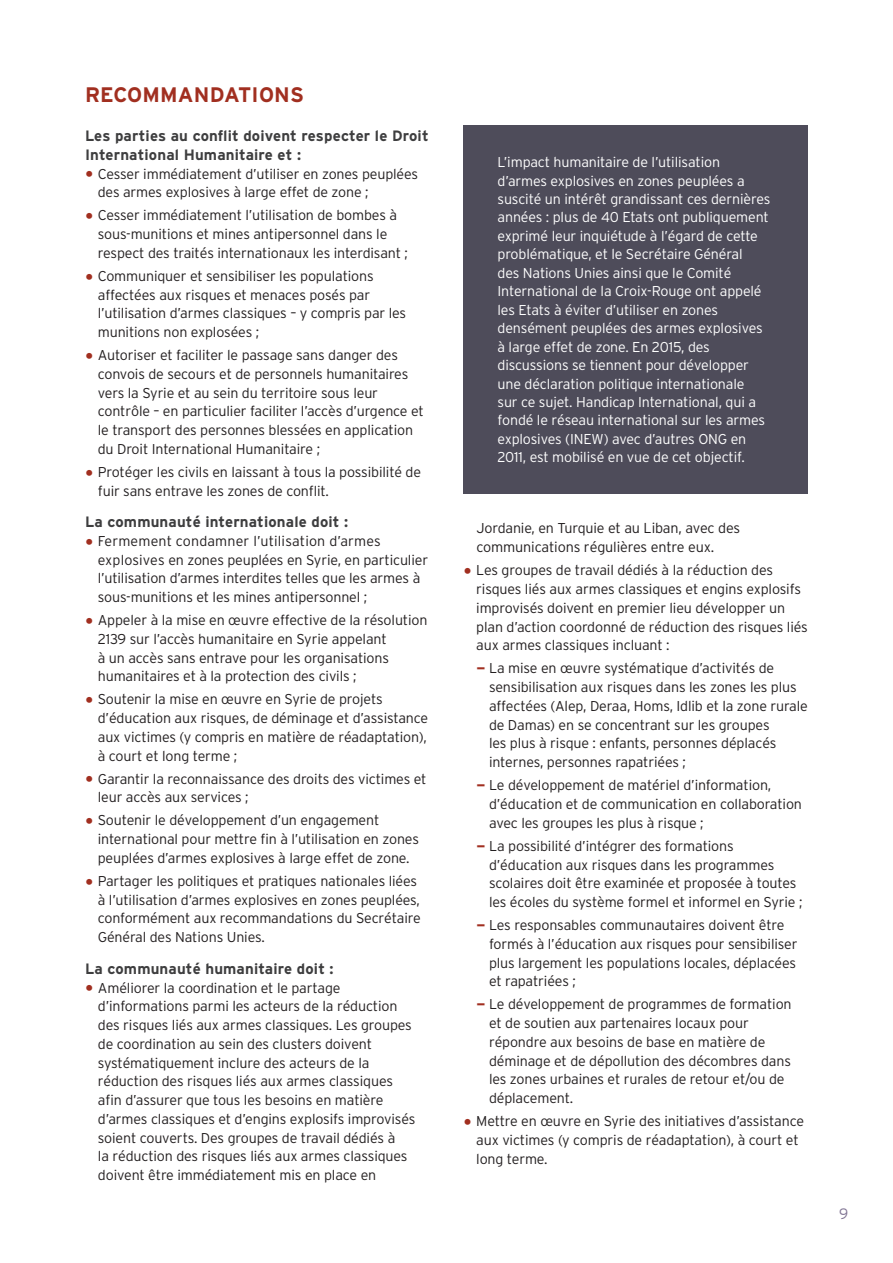
<style>
.page{position:relative;width:893px;height:1263px;background:#fff}
.page>*{position:absolute;margin:0;border:0;box-sizing:border-box;transform-origin:0 0}
.t1{font:700 21px "Interstate";letter-spacing:.01em;color:#a12f20}
.t2{font:700 15px/18.8px "Interstate";letter-spacing:.01em;color:#3e3e3f}
.t3{font:300 15px "Interstate";color:#817594}
.t4{font:300 14.4px "Interstate";letter-spacing:-.01em;color:#231f20}
.t5{font:300 14.25px/18.8px "Interstate";letter-spacing:-.01em;color:#231f20}
.t6{font:300 14.25px/18.5px "Interstate";letter-spacing:-.01em;color:#fff}
.s1{font-weight:400;font-size:19.5px;color:#a12f20}
.s2{font-size:14.4px}
.s3{font-weight:400;font-size:21px;color:#a12f20}
</style>
<div class="page">
<div style="left:463px;top:125px;width:345px;height:368px;background:#4e4c5a"></div>
<h1 class="t1" style="left:85px;top:82px;width:124px">RecommAndat</h1>
<h1 class="t1" style="left:252px;top:82px;width:37px">ions</h1>
<p class="t2" style="left:85px;top:126px;width:345px">Les parties au conflit doivent respecter le Droit<br>I nternational Humanitaire et :</p>
<p class="t5" style="left:98px;top:164px;width:322px;text-indent:-13px"><span class="s1">•</span> Cesser immédiatement d’utiliser en zones peuplées des armes explosives à large effet de zone ;</p>
<p class="t5" style="left:98px;top:206px;width:312px;text-indent:-13px"><span class="s1">•</span> Cesser immédiatement l’utilisation de bombes à sous-munitions et mines antipersonnel dans le respect des traités internationaux les interdisant ;</p>
<p class="t5" style="left:98px;top:266px;width:310px;text-indent:-13px"><span class="s1">•</span> Communiquer et sensibiliser les populations affectées aux risques et menaces posés par l’utilisation d’armes classiques – y compris par les munitions non explosées ;</p>
<p class="t5" style="left:98px;top:346px;width:327px;text-indent:-13px"><span class="s1">•</span> Autoriser et faciliter le passage sans danger des convois de secours et de personnels humanitaires vers la Syrie et au sein du territoire sous leur contrôle – en particulier faciliter l’accès d’urgence et le transport des personnes blessées en application du Droit I nternational Humanitaire ;</p>
<p class="t5" style="left:98px;top:462px;width:325px;text-indent:-13px"><span class="s1">•</span> Protéger les civils en laissant à tous la possibilité de fuir sans entrave les zones de conflit.</p>
<p class="t2" style="left:85px;top:512px;width:265px">La communauté internationale doit :</p>
<p class="t5" style="left:98px;top:531px;width:332px;text-indent:-13px"><span class="s1">•</span> Fermement condamner l’utilisation d’armes explosives en zones peuplées en Syrie, en particulier l’utilisation d’armes interdites telles que les armes à sous-munitions et les mines antipersonnel ;</p>
<p class="t5" style="left:98px;top:611px;width:331px;text-indent:-13px"><span class="s1">•</span> Appeler à la mise en œuvre effective de la résolution 2139 sur l’accès humanitaire en Syrie appelant<br>à un accès sans entrave pour les organisations humanitaires et à la protection des civils ;</p>
<p class="t5" style="left:98px;top:690px;width:332px;text-indent:-13px"><span class="s1">•</span> Soutenir la mise en œuvre en Syrie de projets d’éducation aux risques, de déminage et d’assistance aux victimes (y compris en matière de réadaptation), à court et long terme ;</p>
<p class="t5" style="left:98px;top:769px;width:330px;text-indent:-13px"><span class="s1">•</span> Garantir la reconnaissance des droits des victimes et leur accès aux services ;</p>
<p class="t5" style="left:98px;top:811px;width:323px;text-indent:-13px"><span class="s1">•</span> Soutenir le développement d’un engagement international pour mettre fin à l’utilisation en zones peuplées d’armes explosives à large effet de zone.</p>
<p class="t5" style="left:98px;top:871px;width:324px;text-indent:-13px"><span class="s1">•</span> Partager les politiques et pratiques nationales liées à l’utilisation d’armes explosives en zones peuplées, conformément aux recommandations du Secrétaire Général des Nations Unies.</p>
<p class="t2" style="left:85px;top:959px;width:250px">La communauté humanitaire doit :</p>
<p class="t5" style="left:98px;top:978px;width:319px;text-indent:-13px"><span class="s1">•</span> Améliorer la coordination et le partage d’informations parmi les acteurs de la réduction des risques liés aux armes classiques. Les groupes de coordination au sein des clusters doivent systématiquement inclure des acteurs de la réduction des risques liés aux armes classiques afin d’assurer que tous les besoins en matière d’armes classiques et d’engins explosifs improvisés soient couverts. Des groupes de travail dédiés à<br>la réduction des risques liés aux armes classiques doivent être immédiatement mis en place en</p>
<p class="t6" style="left:497px;top:153px;width:274px">L’impact humanitaire de l’utilisation d’armes explosives en zones peuplées a suscité un intérêt grandissant ces dernières années : plus de 40 Etats ont publiquement exprimé leur inquiétude à l’égard de cette problématique, et le Secrétaire Général<br>des Nations Unies ainsi que le Comité<br>I nternational de la Croix-Rouge ont appelé les Etats à éviter d’utiliser en zones densément peuplées des armes explosives à large effet de zone. En 2015, des discussions se tiennent pour développer une déclaration politique internationale<br>sur ce sujet. Handicap I nternational, qui a fondé le réseau international sur les armes explosives (I NEW) avec d’autres ONG en 2011, est mobilisé en vue de cet objectif.</p>
<p class="t5" style="left:476px;top:519px;width:265px">Jordanie, en Turquie <span class="s2">et au Liban, avec des</span></p>
<p class="t4" style="left:476px;top:539px;width:239px">communications régulières entre eux.</p>
<p class="t5" style="left:476px;top:561px;width:333px;text-indent:-13px"><span class="s1">•</span> Les groupes de travail dédiés à la réduction des risques liés aux armes classiques et engins explosifs improvisés doivent en premier lieu développer un plan d’action coordonné de réduction des risques liés aux armes classiques incluant :</p>
<p class="t5" style="left:489px;top:659px;width:320px;text-indent:-13px"><span class="s3">–</span> La mise en œuvre systématique d’activités de sensibilisation aux risques dans les zones les plus affectées (Alep, Deraa, Homs, Idlib et la zone rurale de Damas) en se concentrant sur les groupes<br>les plus à risque : enfants, personnes déplacés internes, personnes rapatriées ;</p>
<p class="t5" style="left:489px;top:776px;width:315px;text-indent:-13px"><span class="s3">–</span> Le développement de matériel d’information, d’éducation et de communication en collaboration avec les groupes les plus à risque ;</p>
<p class="t5" style="left:489px;top:836px;width:315px;text-indent:-13px"><span class="s3">–</span> La possibilité d’intégrer des formations d’éducation aux risques dans les programmes scolaires doit être examinée et proposée à toutes les écoles du système formel et informel en Syrie ;</p>
<p class="t5" style="left:489px;top:915px;width:310px;text-indent:-13px"><span class="s3">–</span> Les responsables communautaires doivent être formés à l’éducation aux risques pour sensibiliser plus largement les populations locales, déplacées et rapatriées ;</p>
<p class="t5" style="left:489px;top:995px;width:304px;text-indent:-13px"><span class="s3">–</span> Le développement de programmes de formation et de soutien aux partenaires locaux pour répondre aux besoins de base en matière de déminage et de dépollution des décombres dans les zones urbaines et rurales de retour et/ou de déplacement.</p>
<p class="t5" style="left:476px;top:1111px;width:329px;text-indent:-13px"><span class="s1">•</span> Mettre en œuvre en Syrie des initiatives d’assistance aux victimes (y compris de réadaptation), à court et long terme.</p>
<p class="t3" style="left:839px;top:1204px;width:11px">9</p>
</div>
